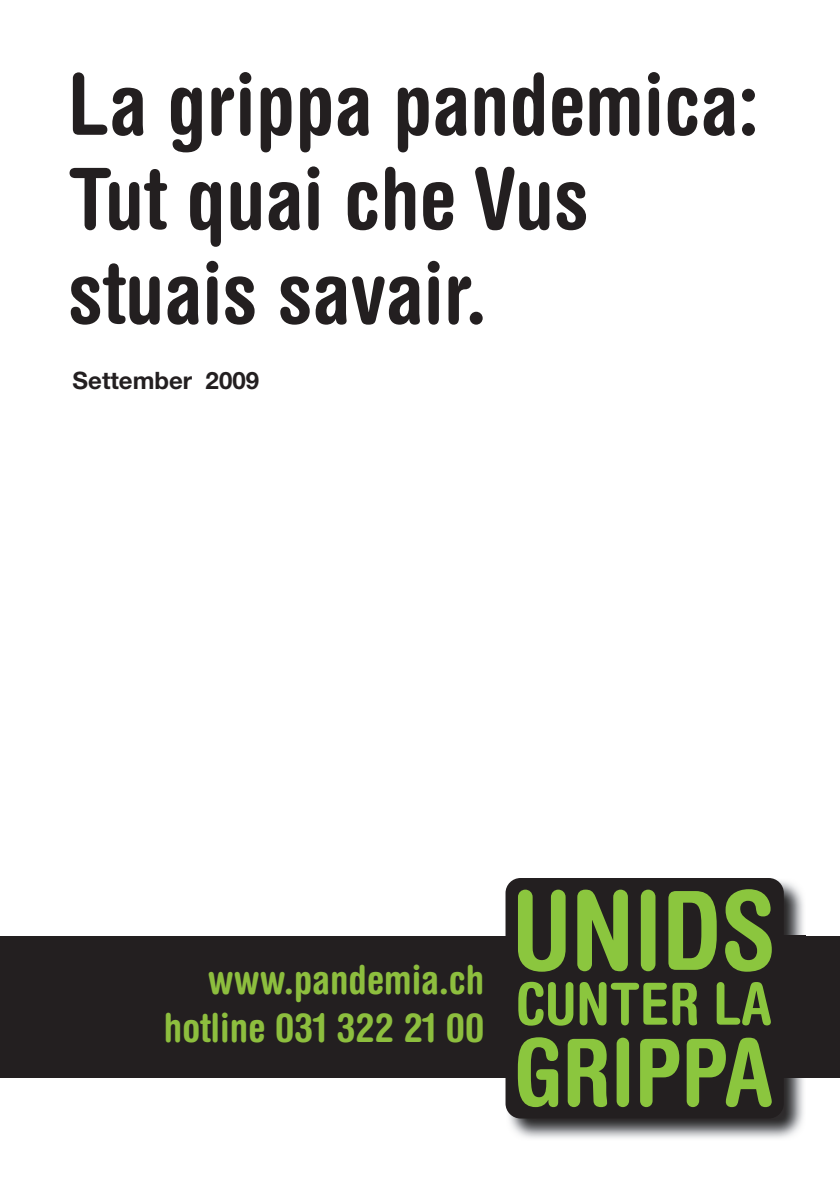
<style>
.page{position:relative;width:840px;height:1191px;background:#fff}
.page>*{position:absolute;margin:0;border:0;box-sizing:border-box;transform-origin:0 0}
.t1{font:700 condensed 85px/94.4px "Helvetica Rounded";color:#231f20}
.t2{font:700 condensed 40px/48px "Helvetica Rounded";color:#8dbe3e;text-align:right}
.t3{font:700 24px "Helvetica Neue LT Std";color:#231f20}
</style>
<div class="page">
<div style="left:0;top:935px;width:839px;height:142px;background:#231f20"></div>
<img style="left:507px;top:878px;width:298px;height:260px">
<img style="left:783px;top:935px;width:22px;height:142px">
<div style="left:505px;top:878px;width:278px;height:240px;background:#231f20;border-radius:15px"></div>
<svg style="left:518px;top:889px;width:47px;height:82px"></svg>
<svg style="left:577px;top:889px;width:50px;height:82px"></svg>
<div style="left:640px;top:889px;width:15px;height:82px;background:#8bc63e;border-radius:7px"></div>
<svg style="left:668px;top:891px;width:48px;height:78px"></svg>
<svg style="left:725px;top:889px;width:46px;height:82px"></svg>
<svg style="left:518px;top:981px;width:55px;height:44px"></svg>
<svg style="left:579px;top:982px;width:87px;height:43px"></svg>
<svg style="left:672px;top:982px;width:24px;height:43px"></svg>
<svg style="left:716px;top:982px;width:54px;height:43px"></svg>
<svg style="left:517px;top:1037px;width:41px;height:70px"></svg>
<svg style="left:567px;top:1038px;width:39px;height:69px"></svg>
<div style="left:616px;top:1037px;width:12px;height:70px;background:#8bc63e;border-radius:6px"></div>
<svg style="left:640px;top:1038px;width:39px;height:69px"></svg>
<svg style="left:686px;top:1037px;width:85px;height:70px"></svg>
<p class="t1" style="left:68px;top:65px;width:691px">La grippa pandemica:<br>Tut quai che Vus stuais savair.</p>
<p class="t3" style="left:73px;top:371px;width:188px">Settember 2009</p>
<p class="t2" style="left:164px;top:959px;width:322px">www.pandemia.ch hotline 031 322 21 00</p>
</div>
